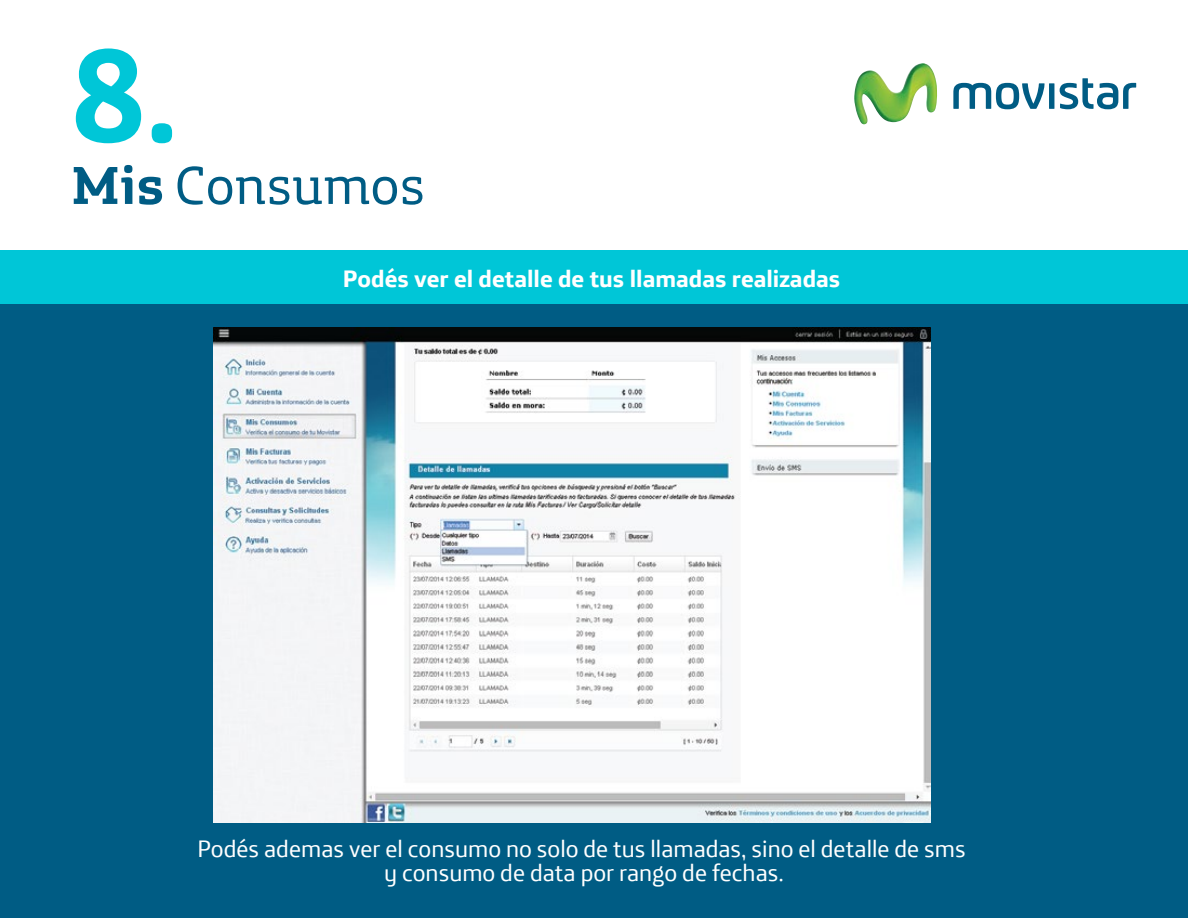
<style>
.page{position:relative;width:1188px;height:918px;background:#fff}
.page>*{position:absolute;margin:0;border:0;box-sizing:border-box;transform-origin:0 0}
.t1{font:700 133.35px "Movistar Headline";color:#00c6d7}
.t2{font:54px "Movistar Headline";color:#005c84}
.t3{font:24px/24px "Movistar Text";color:#fff;text-align:center}
.t4{font:700 24px "Movistar Text";color:#fff}
.s1{font-weight:700}
</style>
<div class="page">
<div style="left:0;top:250px;width:1188px;height:668px;background:#005c84"></div>
<img style="left:854px;top:63px;width:83px;height:61px">
<svg style="left:953px;top:78px;width:183px;height:31px"></svg>
<div style="left:0;top:250px;width:1188px;height:54px;background:#00c6d7"></div>
<img style="left:213px;top:328px;width:717px;height:494px">
<h1 class="t1" style="left:71px;top:-26px;width:108px">8.</h1>
<h2 class="t2" style="left:71px;top:140px;width:355px"><span class="s1">Mis</span> Consumos</h2>
<p class="t4" style="left:343px;top:257px;width:499px">Podés ver el detalle de tus llamadas realizadas</p>
<p class="t3" style="left:197px;top:834px;width:770px">Podés ademas ver el consumo no solo de tus llamadas, sino el detalle de sms y consumo de data por rango de fechas.</p>
</div>
